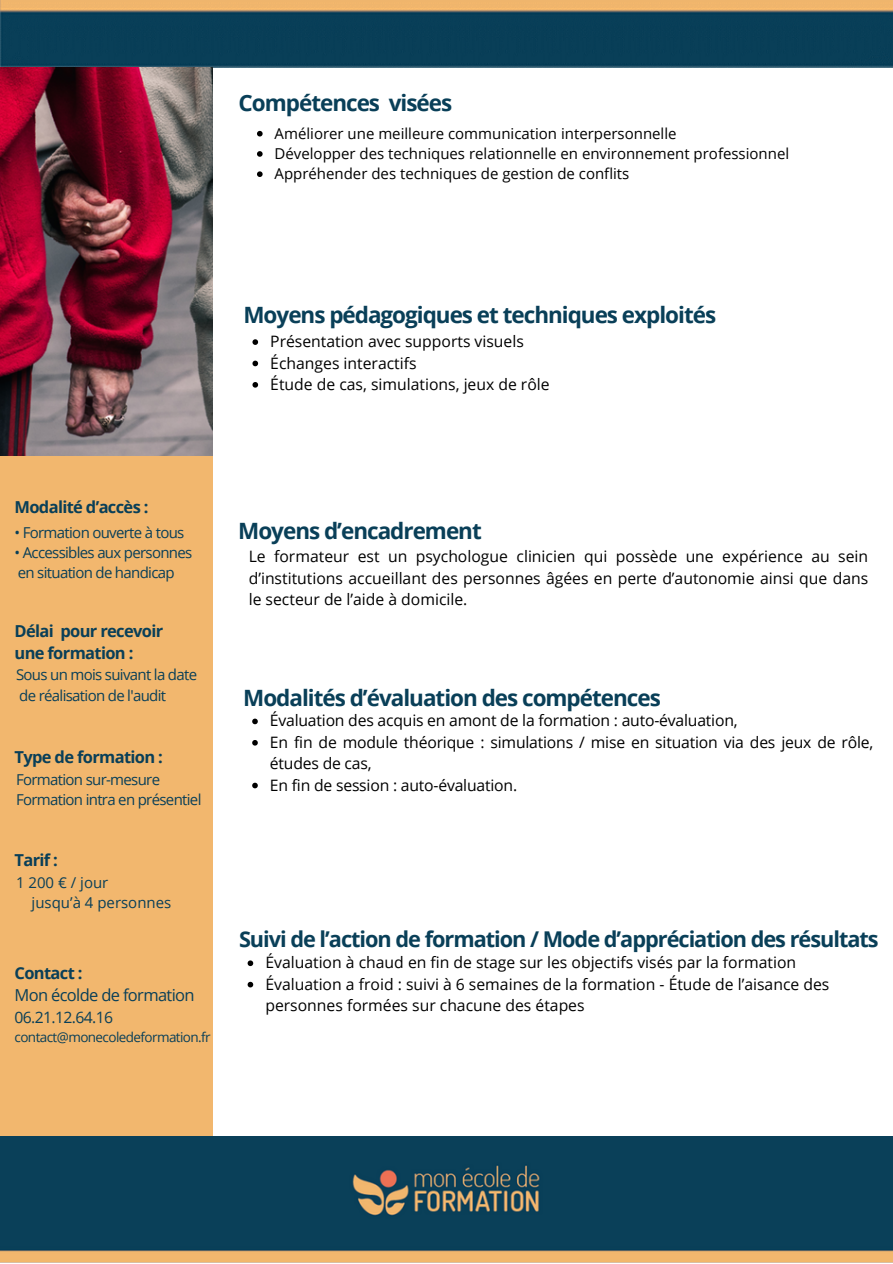
<style>
.page{position:relative;width:893px;height:1264px;background:#fff}
.page>*{position:absolute;margin:0;border:0;box-sizing:border-box;transform-origin:0 0}
.t1{font:700 22.5px "Open Sans";letter-spacing:-.045em;color:#093f58}
.t2{font:700 21.75px "Open Sans";letter-spacing:-.045em;color:#093f58}
.t3{font:700 16.5px "Open Sans";letter-spacing:-.04em;color:#093f58}
.t4{font:16.5px "Open Sans";letter-spacing:-.04em;color:#093f58}
.t5{font:15.75px/21.3px "Open Sans";color:#000}
.t6{font:15.75px "Open Sans";letter-spacing:-.04em;color:#093f58}
.t7{font:15px "Open Sans";letter-spacing:-.045em;color:#093f58}
.t8{font:15px "Open Sans";color:#000}
.t9{font:15px "Open Sans";color:#093f58}
.t10{font:13.5px "Open Sans";letter-spacing:-.045em;color:#093f58}
</style>
<div class="page">
<img style="left:0;top:0;width:892px;height:67px">
<img style="left:0;top:67px;width:212px;height:1069px">
<img style="left:0;top:1136px;width:892px;height:126px">
<svg style="left:257px;top:131px;width:5px;height:5px"></svg>
<svg style="left:257px;top:151px;width:5px;height:6px"></svg>
<svg style="left:257px;top:171px;width:5px;height:6px"></svg>
<svg style="left:252px;top:339px;width:6px;height:6px"></svg>
<svg style="left:252px;top:360px;width:6px;height:6px"></svg>
<svg style="left:252px;top:382px;width:6px;height:5px"></svg>
<svg style="left:252px;top:718px;width:6px;height:6px"></svg>
<svg style="left:252px;top:740px;width:6px;height:5px"></svg>
<svg style="left:252px;top:782px;width:6px;height:6px"></svg>
<svg style="left:247px;top:960px;width:6px;height:6px"></svg>
<svg style="left:247px;top:981px;width:6px;height:6px"></svg>
<p class="t1" style="left:238px;top:87px;width:215px">Compétences visées</p>
<p class="t8" style="left:274px;top:123px;width:403px">Améliorer une meilleure communication interpersonnelle</p>
<p class="t8" style="left:274px;top:143px;width:516px">Développer des techniques relationnelle en environnement professionnel</p>
<p class="t8" style="left:274px;top:163px;width:356px">Appréhender des techniques de gestion de conflits</p>
<p class="t1" style="left:243px;top:298px;width:474px">Moyens pédagogiques et techniques exploités</p>
<p class="t5" style="left:270px;top:330px;width:255px">Présentation avec supports visuels</p>
<p class="t5" style="left:270px;top:352px;width:148px">Échanges interactifs</p>
<p class="t5" style="left:270px;top:373px;width:281px">Étude de cas, simulations, jeux de rôle</p>
<p class="t3" style="left:15px;top:495px;width:135px">Modalité d’accès :</p>
<p class="t7" style="left:15px;top:521px;width:171px">• Formation ouverte à tous</p>
<p class="t7" style="left:15px;top:542px;width:179px">• Accessibles aux personnes</p>
<p class="t7" style="left:18px;top:562px;width:158px">en situation de handicap</p>
<p class="t3" style="left:15px;top:619px;width:150px">Délai pour recevoir</p>
<p class="t3" style="left:15px;top:642px;width:120px">une formation :</p>
<p class="t7" style="left:16px;top:664px;width:182px">Sous un mois suivant la date</p>
<p class="t7" style="left:19px;top:684px;width:148px">de réalisation de l'audit</p>
<p class="t3" style="left:15px;top:745px;width:150px">Type de formation :</p>
<p class="t7" style="left:16px;top:769px;width:146px">Formation sur-mesure</p>
<p class="t7" style="left:16px;top:789px;width:187px">Formation intra en présentiel</p>
<p class="t3" style="left:15px;top:848px;width:45px">Tarif :</p>
<p class="t7" style="left:16px;top:871px;width:94px">1 200 € / jour</p>
<p class="t9" style="left:32px;top:892px;width:141px">jusqu’à 4 personnes</p>
<p class="t3" style="left:15px;top:961px;width:69px">Contact :</p>
<p class="t4" style="left:15px;top:983px;width:181px">Mon écolde de formation</p>
<p class="t6" style="left:15px;top:1005px;width:100px">06.21.12.64.16</p>
<p class="t10" style="left:15px;top:1027px;width:198px">contact@monecoledeformation.fr</p>
<p class="t1" style="left:238px;top:515px;width:245px">Moyens d’encadrement</p>
<p class="t5" style="left:249px;top:545px;width:621px;text-align:justify">Le formateur est un psychologue clinicien qui possède une expérience au sein d’institutions accueillant des personnes âgées en perte d’autonomie ainsi que dans le secteur de l’aide à domicile.</p>
<p class="t1" style="left:243px;top:682px;width:419px">Modalités d’évaluation des compétences</p>
<p class="t5" style="left:270px;top:709px;width:469px">Évaluation des acquis en amont de la formation : auto-évaluation,</p>
<p class="t5" style="left:270px;top:731px;width:605px">En fin de module théorique : simulations / mise en situation via des jeux de rôle, études de cas,</p>
<p class="t5" style="left:270px;top:773px;width:249px">En fin de session : auto-évaluation.</p>
<p class="t2" style="left:239px;top:924px;width:641px">Suivi de l’action de formation / Mode d’appréciation des résultats</p>
<p class="t5" style="left:265px;top:951px;width:532px">Évaluation à chaud en fin de stage sur les objectifs visés par la formation</p>
<p class="t5" style="left:265px;top:972px;width:565px">Évaluation a froid : suivi à 6 semaines de la formation - Étude de l’aisance des personnes formées sur chacune des étapes</p>
</div>
